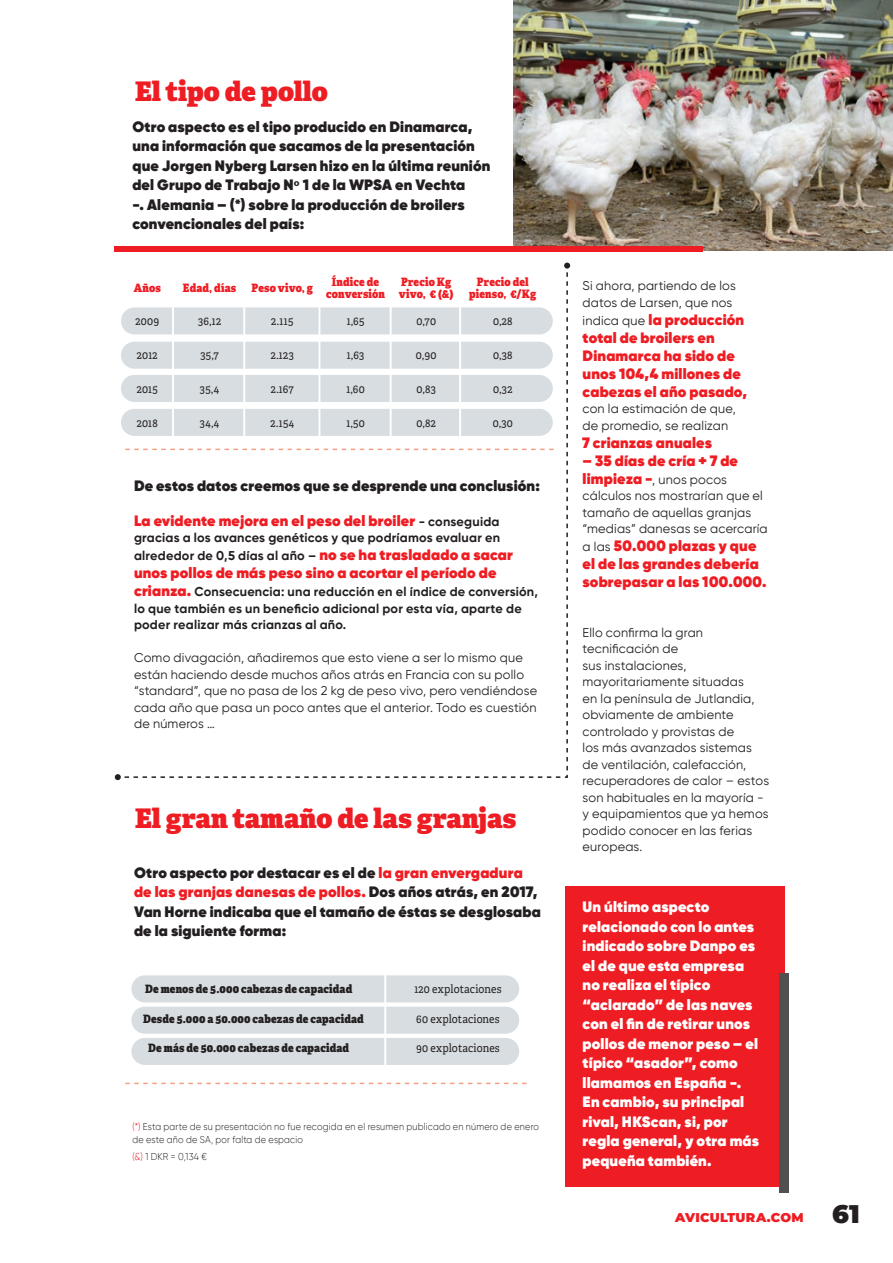
<style>
.page{position:relative;width:893px;height:1263px;background:#fff}
.page>*{position:absolute;margin:0;border:0;box-sizing:border-box;transform-origin:0 0}
.t1{font:800 27px "Adelle";letter-spacing:-.005em;color:#ee1d23}
.t2{font:800 15px/19.5px "Gilroy";letter-spacing:.01em;color:#231f20}
.t3{font:800 15px/18px "Gilroy";letter-spacing:.01em;color:#ee1d23}
.t4{font:800 15px/19.5px "Gilroy";letter-spacing:.01em;color:#fff}
.t5{font:12.75px/16.5px "Gilroy";letter-spacing:.015em;color:#231f20}
.t6{font:700 12.75px/16.5px "Gilroy";letter-spacing:.015em;color:#231f20}
.t7{font:900 12.75px "Montserrat";letter-spacing:.02em;color:#ee1d23}
.t8{font:11.55px "Adelle";letter-spacing:.015em;color:#231f20;scale:.91 1}
.t9{font:800 11.55px "Adelle";letter-spacing:.01em;color:#231f20;scale:.91 1}
.t10{font:800 11.55px/12px "Adelle";letter-spacing:.01em;color:#ee1d23;text-align:center;scale:.91 1}
.t11{font:300 9.9px/13px "Gilroy";letter-spacing:.02em;color:#231f20;scale:.91 1}
.s1{font-family:"Myriad Pro";font-weight:700}
.s2{font-weight:700;font-size:12.75px;color:#231f20}
.s3{font-weight:800;font-size:15px;color:#ee1d23}
.s4{color:#ee1d23}
.s5{font-weight:400;font-size:12.75px;color:#231f20}
.s6{font-size:25.5px;color:#231f20}
</style>
<div class="page">
<div style="left:565px;top:886px;width:220px;height:301px;background:#ee1d23"></div>
<div style="left:131px;top:975px;width:388px;height:27px;background:#d7dde0;border-radius:14px"></div>
<div style="left:131px;top:1007px;width:388px;height:27px;background:#d7dde0;border-radius:14px"></div>
<div style="left:131px;top:1038px;width:388px;height:27px;background:#d7dde0;border-radius:14px"></div>
<hr style="left:384px;top:966px;width:2px;height:108px;background:#fff">
<svg style="left:115px;top:263px;width:455px;height:517px"></svg>
<svg style="left:125px;top:1083px;width:402px;height:1px"></svg>
<div style="left:780px;top:973px;width:9px;height:220px;background:#505052"></div>
<img style="left:513px;top:0;width:380px;height:251px">
<div style="left:114px;top:246px;width:589px;height:6px;background:#ee1d23"></div>
<h1 class="t1" style="left:135px;top:73px;width:194px">El tipo de pollo</h1>
<p class="t2" style="left:132px;top:117px;width:360px">Otro aspecto es el tipo producido en Dinamarca, una información que sacamos de la presentación que Jorgen Nyberg Larsen hizo en la última reunión del Grupo de Trabajo N<span class="s1">º</span> 1 de la WPSA en Vechta<br>-. Alemania – (*) sobre la producción de broilers convencionales del país:</p>
<p class="t10" style="left:134px;top:282px;width:31px">Años</p>
<p class="t10" style="left:183px;top:282px;width:60px">Edad, días</p>
<p class="t10" style="left:252px;top:282px;width:69px">Peso vivo, g</p>
<p class="t10" style="left:326px;top:276px;width:66px">Índice de conversión</p>
<p class="t10" style="left:399px;top:276px;width:62px;text-align:left">Precio Kg vivo, € (&amp;)</p>
<p class="t10" style="left:469px;top:276px;width:76px">Precio del pienso, €/Kg</p>
<p class="t8" style="left:135px;top:314px;width:28px">2009</p>
<p class="t8" style="left:198px;top:314px;width:27px">36,12</p>
<p class="t8" style="left:271px;top:314px;width:26px">2.115</p>
<p class="t8" style="left:347px;top:314px;width:21px">1,65</p>
<p class="t8" style="left:416px;top:314px;width:23px">0,70</p>
<p class="t8" style="left:493px;top:314px;width:23px">0,28</p>
<p class="t8" style="left:137px;top:348px;width:24px">2012</p>
<p class="t8" style="left:200px;top:348px;width:22px">35,7</p>
<p class="t8" style="left:271px;top:348px;width:27px">2.123</p>
<p class="t8" style="left:347px;top:348px;width:21px">1,63</p>
<p class="t8" style="left:416px;top:348px;width:24px">0,90</p>
<p class="t8" style="left:493px;top:348px;width:23px">0,38</p>
<p class="t8" style="left:137px;top:382px;width:25px">2015</p>
<p class="t8" style="left:200px;top:382px;width:23px">35,4</p>
<p class="t8" style="left:271px;top:382px;width:27px">2.167</p>
<p class="t8" style="left:346px;top:382px;width:22px">1,60</p>
<p class="t8" style="left:416px;top:382px;width:23px">0,83</p>
<p class="t8" style="left:493px;top:382px;width:23px">0,32</p>
<p class="t8" style="left:137px;top:416px;width:24px">2018</p>
<p class="t8" style="left:200px;top:416px;width:23px">34,4</p>
<p class="t8" style="left:271px;top:416px;width:27px">2.154</p>
<p class="t8" style="left:346px;top:416px;width:22px">1,50</p>
<p class="t8" style="left:417px;top:416px;width:23px">0,82</p>
<p class="t8" style="left:493px;top:416px;width:24px">0,30</p>
<p class="t2" style="left:134px;top:476px;width:407px">De estos datos creemos que se desprende una conclusión:</p>
<p class="t3" style="left:134px;top:512px;width:367px">La evidente mejora en el peso del broiler <span class="s2">- conseguida</span></p>
<p class="t6" style="left:134px;top:529px;width:380px;line-height:18px">gracias a los avances genéticos y que podríamos evaluar en alrededor de 0,5 días al año – <span class="s3">no se ha trasladado a sacar</span></p>
<p class="t3" style="left:134px;top:564px;width:364px">unos pollos de más peso sino a acortar el período de</p>
<p class="t6" style="left:134px;top:584px;width:405px"><span class="s3">crianza.</span> Consecuencia: una reducción en el índice de conversión, lo que también es un beneficio adicional por esta vía, aparte de poder realizar más crianzas al año.</p>
<p class="t5" style="left:134px;top:650px;width:405px">Como divagación, añadiremos que esto viene a ser lo mismo que están haciendo desde muchos años atrás en Francia con su pollo “standard”, que no pasa de los 2 kg de peso vivo, pero vendiéndose cada año que pasa un poco antes que el anterior. Todo es cuestión de números …</p>
<h1 class="t1" style="left:135px;top:800px;width:383px">El gran tamaño de las granjas</h1>
<p class="t2" style="left:134px;top:863px;width:408px">Otro aspecto por destacar es el de <span class="s4">la gran envergadura de las granjas danesas de pollos.</span> Dos años atrás, en 2017, Van Horne indicaba que el tamaño de éstas se desglosaba de la siguiente forma:</p>
<p class="t9" style="left:145px;top:981px;width:229px">De menos de 5.000 cabezas de capacidad</p>
<p class="t8" style="left:414px;top:981px;width:97px">120 explotaciones</p>
<p class="t9" style="left:143px;top:1011px;width:244px">Desde 5.000 a 50.000 cabezas de capacidad</p>
<p class="t8" style="left:416px;top:1011px;width:93px">60 explotaciones</p>
<p class="t9" style="left:148px;top:1040px;width:222px">De más de 50.000 cabezas de capacidad</p>
<p class="t8" style="left:416px;top:1041px;width:93px">90 explotaciones</p>
<p class="t11" style="left:132px;top:1120px;width:448px"><span class="s4">(*)</span> Esta parte de su presentación no fue recogida en el resumen publicado en número de enero de este año de SA, por falta de espacio</p>
<p class="t11" style="left:132px;top:1150px;width:83px"><span class="s4">(&amp;)</span> 1 DKR = 0,134 €</p>
<p class="t5" style="left:583px;top:277px;width:155px">Si ahora, partiendo de los datos de Larsen, que nos</p>
<p class="t3" style="left:583px;top:310px;width:166px"><span class="s5">indica que</span> la producción total de broilers en<br>Dinamarca ha sido de unos 104,4 millones de cabezas el año pasado,</p>
<p class="t5" style="left:583px;top:400px;width:155px">con la estimación de que, de promedio, se realizan</p>
<p class="t3" style="left:583px;top:433px;width:131px">7 crianzas anuales</p>
<p class="t3" style="left:583px;top:451px;width:157px">– 35 días de cría + 7 de</p>
<p class="t5" style="left:583px;top:471px;width:187px"><span class="s3">limpieza -</span>, unos pocos cálculos nos mostrarían que el tamaño de aquellas granjas “medias” danesas se acercaría</p>
<p class="t3" style="left:583px;top:537px;width:186px"><span class="s5">a las</span> 50.000 plazas y que el de las grandes debería sobrepasar a las 100.000.</p>
<p class="t5" style="left:583px;top:624px;width:188px">Ello confirma la gran tecnificación de<br>sus instalaciones, mayoritariamente situadas<br>en la península de Jutlandia, obviamente de ambiente controlado y provistas de<br>los más avanzados sistemas de ventilación, calefacción, recuperadores de calor – estos son habituales en la mayoría - y equipamientos que ya hemos podido conocer en las ferias europeas.</p>
<p class="t4" style="left:583px;top:897px;width:178px">Un último aspecto relacionado con lo antes indicado sobre Danpo es el de que esta empresa no realiza el típico “aclarado” de las naves con el fin de retirar unos pollos de menor peso – el típico “asador”, como llamamos en España -.<br>En cambio, su principal rival, HKScan, si, por regla general, y otra más pequeña también.</p>
<p class="t7" style="left:675px;top:1208px;width:186px">AVICULTURA.COM <span class="s6">61</span></p>
</div>
